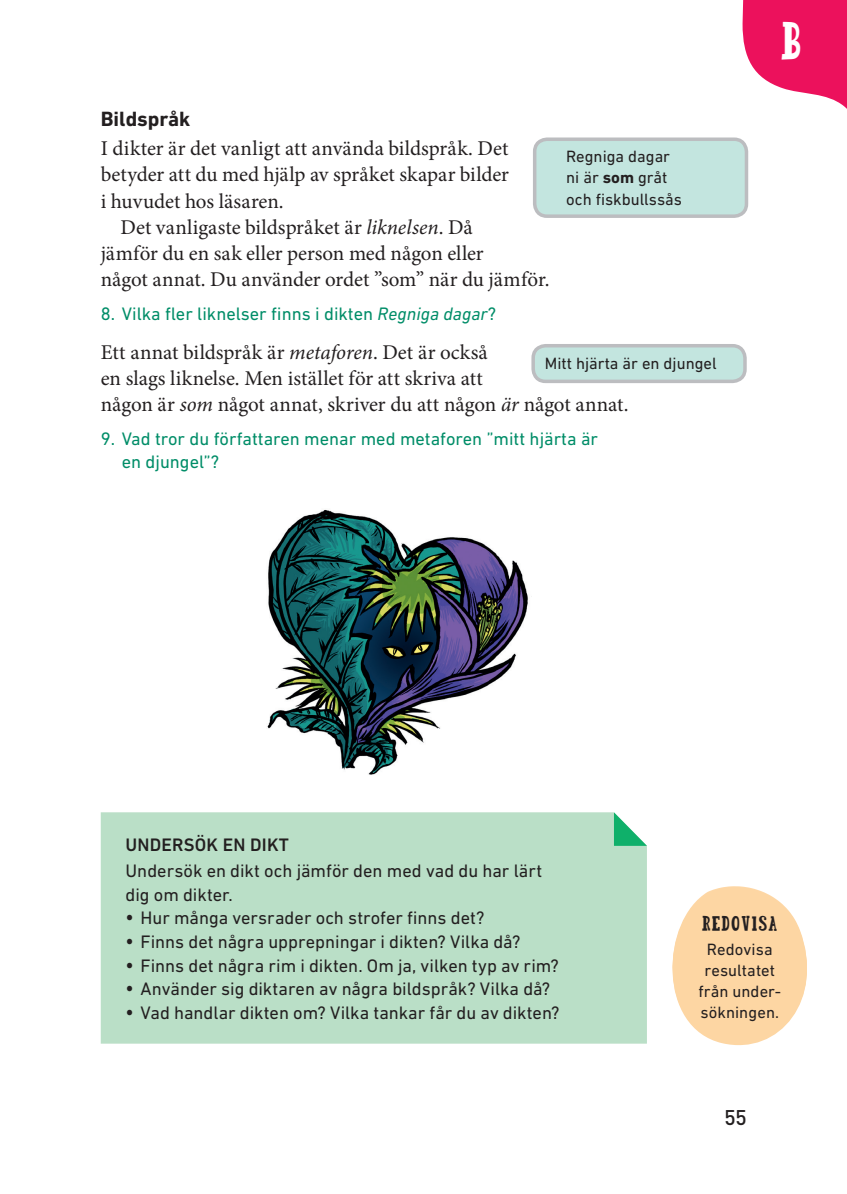
<style>
.page{position:relative;width:847px;height:1194px;background:#fff}
.page>*{position:absolute;margin:0;border:0;box-sizing:border-box;transform-origin:0 0}
.t1{font:49px "Dr Eric";color:#fff}
.t2{font:21px/26.2px "Minion Pro";color:#231f20}
.t3{font:700 21px "DIN Next LT Pro";color:#231f20}
.t4{font:500 21px "DIN Pro";color:#231f20}
.t5{font:19.25px "Dr Eric";letter-spacing:.08em;color:#231f20}
.t6{font:18.38px/23.6px "DIN Next LT Pro";color:#231f20}
.t7{font:18.38px/23.6px "DIN Next LT Pro";color:#008d68}
.t8{font:500 18.38px "DIN Next LT Pro";color:#231f20}
.t9{font:16.62px/21px "DIN Next LT Pro";color:#231f20;text-align:center}
.s1{font-style:italic}
.s2{font-weight:700}
.s3{font-family:"Gotham Narrow";font-weight:700}
</style>
<div class="page">
<div style="left:101px;top:812px;width:545px;height:231px;background:#badfc7"></div>
<img style="left:267px;top:509px;width:261px;height:266px">
<svg style="left:613px;top:812px;width:33px;height:33px"></svg>
<div style="left:534px;top:139px;width:212px;height:77px;background:#c3e5df;border-radius:12px"></div>
<div style="left:532px;top:137px;width:216px;height:81px;border:4px solid #bcbdc0;border-radius:12px"></div>
<div style="left:533px;top:346px;width:211px;height:35px;background:#c3e5df;border-radius:12px"></div>
<div style="left:531px;top:344px;width:215px;height:39px;border:4px solid #bcbdc0;border-radius:12px"></div>
<svg style="left:672px;top:886px;width:135px;height:160px"></svg>
<svg style="left:741px;top:0;width:106px;height:149px"></svg>
<p class="t3" style="left:101px;top:107px;width:91px">Bildspråk</p>
<p class="t2" style="left:101px;top:135px;width:409px">I dikter är det vanligt att använda bildspråk. Det</p>
<p class="t2" style="left:101px;top:162px;width:409px">betyder att du med hjälp av språket skapar bilder</p>
<p class="t2" style="left:101px;top:188px;width:184px">i huvudet hos läsaren.</p>
<p class="t2" style="left:121px;top:214px;width:353px">Det vanligaste bildspråket är <span class="s1">liknelsen</span>. Då</p>
<p class="t2" style="left:101px;top:240px;width:384px">jämför du en sak eller person med någon eller</p>
<p class="t2" style="left:101px;top:267px;width:450px">något annat. Du använder ordet ”som” när du jämför.</p>
<p class="t7" style="left:101px;top:302px;width:397px">8. Vilka fler liknelser finns i dikten <span class="s1">Regniga dagar</span>?</p>
<p class="t2" style="left:101px;top:339px;width:529px">Ett annat bildspråk är <span class="s1">metaforen</span>. Det är också<br>en slags liknelse. Men istället för att skriva att<br>någon är <span class="s1">som</span> något annat, skriver du att någon <span class="s1">är</span> något annat.</p>
<p class="t7" style="left:122px;top:426px;width:477px;text-indent:-21px">9. Vad tror du författaren menar med metaforen ”mitt hjärta är en djungel”?</p>
<p class="t9" style="left:566px;top:146px;width:117px;text-align:left">Regniga dagar ni är <span class="s2">som</span> gråt och fiskbullssås</p>
<p class="t9" style="left:544px;top:352px;width:173px">Mitt hjärta är en djungel</p>
<h1 class="t1" style="left:781px;top:9px;width:22px">B</h1>
<p class="t8" style="left:125px;top:834px;width:13px">UNDERS</p>
<p class="t8" style="left:195px;top:834px;width:66px">ÖKEN DIKT</p>
<p class="t6" style="left:125px;top:858px;width:418px">Undersök en dikt och jämför den med vad du har lärt dig om dikter.</p>
<p class="t6" style="left:125px;top:906px;width:360px"><span class="s3">•</span> Hur många versrader och strofer finns det?</p>
<p class="t6" style="left:125px;top:929px;width:396px"><span class="s3">•</span> Finns det några upprepningar i dikten? Vilka då?</p>
<p class="t6" style="left:125px;top:953px;width:435px"><span class="s3">•</span> Finns det några rim i dikten. Om ja, vilken typ av rim?</p>
<p class="t6" style="left:125px;top:977px;width:426px"><span class="s3">•</span> Använder sig diktaren av några bildspråk? Vilka då?</p>
<p class="t6" style="left:125px;top:1000px;width:435px"><span class="s3">•</span> Vad handlar dikten om? Vilka tankar får du av dikten?</p>
<p class="t5" style="left:702px;top:911px;width:76px">REDOVISA</p>
<p class="t9" style="left:698px;top:938px;width:83px">Redovisa resultatet från under&shy;sökningen.</p>
<p class="t9" style="left:691px;top:957px;width:97px">resulta e för de andra<br>i klassen.</p>
<p class="t4" style="left:724px;top:1103px;width:24px">55</p>
</div>
